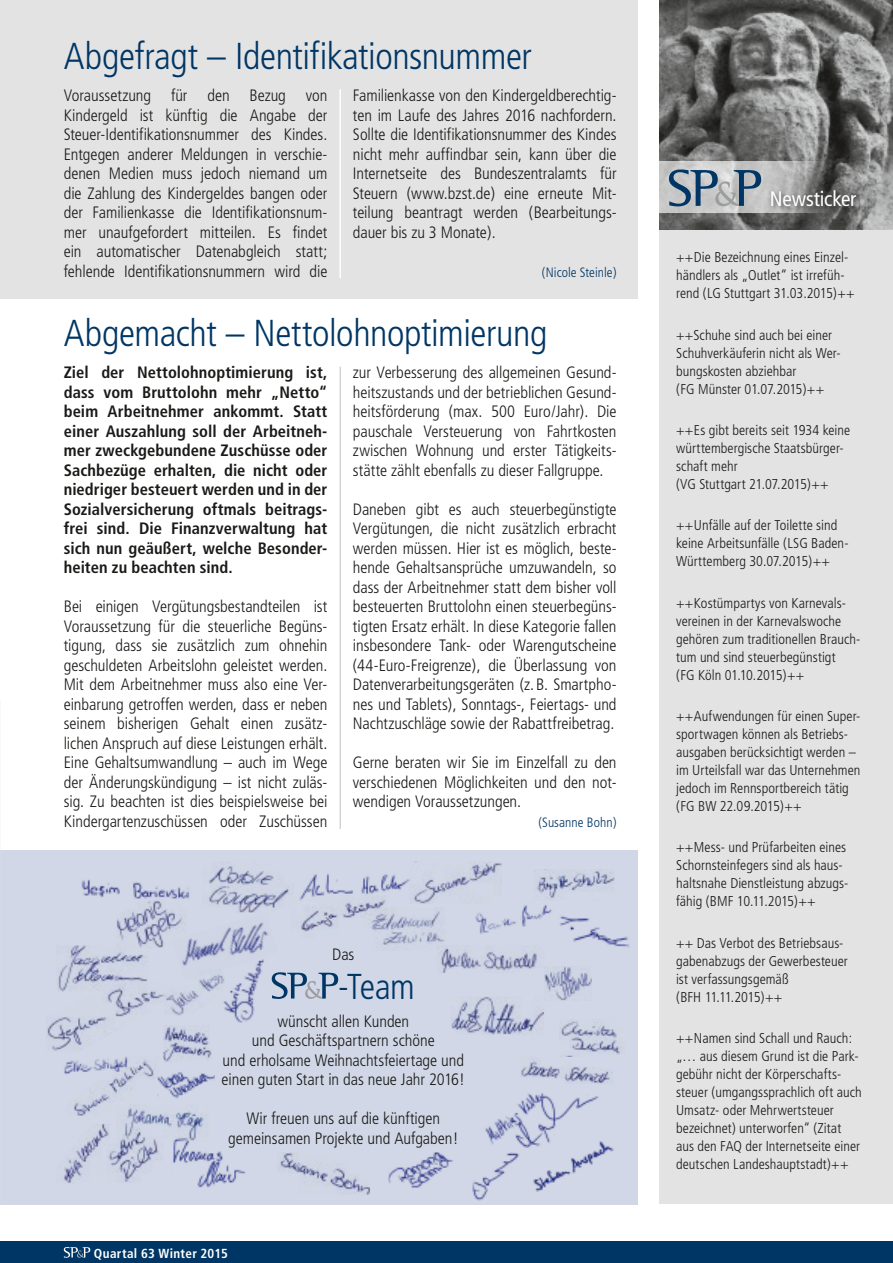
<style>
.page{position:relative;width:893px;height:1263px;background:#fff}
.page>*{position:absolute;margin:0;border:0;box-sizing:border-box;transform-origin:0 0}
.t1{font:300 condensed 37.5px "Frutiger";letter-spacing:-.01em;color:#003665}
.t2{font:300 condensed 36px "Frutiger";color:#003665}
.t3{font:condensed 21px "Frutiger";letter-spacing:-.005em;color:#fff}
.t4{font:300 condensed 16.5px/19.5px "Frutiger";letter-spacing:-.005em;color:#1a1a18;text-align:justify}
.t5{font:700 condensed 16.5px/19.5px "Frutiger";letter-spacing:.005em;color:#1a1a18;text-align:justify}
.t6{font:300 condensed 14.25px/18px "Frutiger";letter-spacing:.005em;color:#1a1a18}
.t7{font:300 condensed 13.5px "Frutiger";letter-spacing:.005em;color:#003665}
.t8{font:700 condensed 13.05px "Frutiger";letter-spacing:.025em;color:#fff}
</style>
<div class="page">
<div style="left:659px;top:221px;width:234px;height:982px;background:#e3e3e3"></div>
<img style="left:659px;top:0;width:234px;height:230px">
<div style="left:0;top:1242px;width:893px;height:21px;background:#003665"></div>
<svg style="left:64px;top:1247px;width:26px;height:11px"></svg>
<svg style="left:659px;top:162px;width:234px;height:51px;background:#a4a4a4"></svg>
<div style="left:772px;top:191px;width:90px;height:20px;background:#1a1a18;opacity:.3"></div>
<div style="left:768px;top:187px;width:92px;height:23px;background:#1a1a18;opacity:.3"></div>
<svg style="left:669px;top:169px;width:92px;height:37px;background:#8e9daa"></svg>
<div style="left:0;top:0;width:638px;height:299px;background:#e3e3e3"></div>
<div style="left:0;top:850px;width:638px;height:355px;background:#d1d7e6"></div>
<svg style="left:272px;top:972px;width:66px;height:27px"></svg>
<hr style="left:340px;top:367px;width:1px;height:462px;background:#c0c0c1">
<hr style="left:339px;top:89px;width:2px;height:189px;background:#fff">
<img style="left:81px;top:880px;width:109px;height:19px">
<img style="left:301px;top:900px;width:85px;height:32px">
<img style="left:438px;top:945px;width:99px;height:27px">
<img style="left:413px;top:861px;width:88px;height:42px">
<img style="left:472px;top:1093px;width:127px;height:108px">
<img style="left:58px;top:945px;width:90px;height:37px">
<img style="left:209px;top:864px;width:80px;height:48px">
<img style="left:536px;top:871px;width:79px;height:27px">
<img style="left:560px;top:916px;width:70px;height:31px">
<img style="left:158px;top:1072px;width:57px;height:26px">
<img style="left:278px;top:1152px;width:92px;height:42px">
<img style="left:173px;top:1141px;width:73px;height:47px">
<img style="left:74px;top:1060px;width:84px;height:56px">
<img style="left:166px;top:981px;width:56px;height:35px">
<img style="left:47px;top:982px;width:119px;height:71px">
<img style="left:164px;top:1026px;width:48px;height:36px">
<img style="left:56px;top:1050px;width:77px;height:31px">
<img style="left:222px;top:981px;width:36px;height:42px">
<img style="left:110px;top:1141px;width:49px;height:42px">
<img style="left:531px;top:1139px;width:83px;height:55px">
<img style="left:451px;top:997px;width:93px;height:37px">
<img style="left:561px;top:1021px;width:59px;height:35px">
<img style="left:117px;top:900px;width:55px;height:48px">
<img style="left:388px;top:1152px;width:65px;height:36px">
<img style="left:363px;top:908px;width:83px;height:42px">
<img style="left:521px;top:1056px;width:92px;height:28px">
<img style="left:544px;top:966px;width:48px;height:34px">
<img style="left:64px;top:1124px;width:46px;height:60px">
<img style="left:475px;top:905px;width:77px;height:29px">
<img style="left:300px;top:874px;width:110px;height:26px">
<img style="left:117px;top:1104px;width:87px;height:37px">
<img style="left:172px;top:912px;width:106px;height:69px">
<h1 class="t1" style="left:64px;top:35px;width:470px">Abgefragt – Identifikationsnummer</h1>
<p class="t4" style="left:64px;top:86px;width:265px">Voraussetzung für den Bezug von Kindergeld ist künftig die Angabe der Steuer-Identifikationsnummer des Kindes.<br>Entgegen anderer Meldungen in verschie&shy;denen Medien muss jedoch niemand um die Zahlung des Kindergeldes bangen oder der Familienkasse die Identifikationsnum&shy;mer unaufgefordert mitteilen. Es findet ein automatischer Datenabgleich statt; fehlende Identifikationsnummern wird die</p>
<p class="t4" style="left:353px;top:86px;width:265px">Familienkasse von den Kindergeldberechtig&shy;ten im Laufe des Jahres 2016 nachfordern.<br>Sollte die Identifikationsnummer des Kindes nicht mehr auffindbar sein, kann über die Internetseite des Bundeszentralamts für Steuern (www.bzst.de) eine erneute Mit&shy;teilung beantragt werden (Bearbeitungs&shy;dauer bis zu 3 Monate).</p>
<p class="t7" style="left:542px;top:264px;width:76px">(Nicole Steinle)</p>
<h1 class="t1" style="left:64px;top:312px;width:485px">Abgemacht – Nettolohnoptimierung</h1>
<p class="t5" style="left:64px;top:363px;width:265px">Ziel der Nettolohnoptimierung ist, dass vom Bruttolohn mehr „Netto“ beim Arbeitnehmer ankommt. Statt einer Auszahlung soll der Arbeitneh&shy;mer zweckgebundene Zuschüsse oder Sachbezüge erhalten, die nicht oder niedriger besteuert werden und in der Sozialversicherung oftmals beitrags&shy;frei sind. Die Finanzverwaltung hat sich nun geäußert, welche Besonder&shy;heiten zu beachten sind.</p>
<p class="t4" style="left:64px;top:597px;width:265px">Bei einigen Vergütungsbestandteilen ist Voraussetzung für die steuerliche Begüns&shy;tigung, dass sie zusätzlich zum ohnehin geschuldeten Arbeitslohn geleistet werden.<br>Mit dem Arbeitnehmer muss also eine Ver&shy;einbarung getroffen werden, dass er neben seinem bisherigen Gehalt einen zusätz&shy;lichen Anspruch auf diese Leistungen erhält.<br>Eine Gehaltsumwandlung – auch im Wege der Änderungskündigung – ist nicht zuläs&shy;sig. Zu beachten ist dies beispielsweise bei Kindergartenzuschüssen oder Zuschüssen</p>
<p class="t4" style="left:353px;top:363px;width:265px">zur Verbesserung des allgemeinen Gesund&shy;heitszustands und der betrieblichen Gesund&shy;heitsförderung (max. 500 Euro/Jahr). Die pauschale Versteuerung von Fahrtkosten zwischen Wohnung und erster Tätigkeits&shy;stätte zählt ebenfalls zu dieser Fallgruppe.</p>
<p class="t4" style="left:353px;top:499px;width:265px">Daneben gibt es auch steuerbegünstigte Vergütungen, die nicht zusätzlich erbracht werden müssen. Hier ist es möglich, beste&shy;hende Gehaltsansprüche umzuwandeln, so dass der Arbeitnehmer statt dem bisher voll besteuerten Bruttolohn einen steuerbegüns&shy;tigten Ersatz erhält. In diese Kategorie fallen insbesondere Tank- oder Warengutscheine (44-Euro-Freigrenze), die Überlassung von Datenverarbeitungsgeräten (z. B. Smartpho&shy;nes und Tablets), Sonntags-, Feiertags- und Nachtzuschläge sowie der Rabattfreibetrag.</p>
<p class="t4" style="left:353px;top:753px;width:265px">Gerne beraten wir Sie im Einzelfall zu den verschiedenen Möglichkeiten und den not&shy;wendigen Voraussetzungen.</p>
<p class="t7" style="left:538px;top:814px;width:80px">(Susanne Bohn)</p>
<p class="t4" style="left:332px;top:945px;width:24px">Das</p>
<h2 class="t2" style="left:338px;top:966px;width:78px">-Team</h2>
<p class="t4" style="left:222px;top:1012px;width:245px;text-align:center">wünscht allen Kunden<br>und Geschäftspartnern schöne<br>und erholsame Weihnachtsfeiertage und einen guten Start in das neue Jahr 2016!</p>
<p class="t4" style="left:228px;top:1109px;width:232px;text-align:center">Wir freuen uns auf die künftigen gemeinsamen Projekte und Aufgaben!</p>
<p class="t8" style="left:94px;top:1245px;width:135px">Quartal 63 Winter 2015</p>
<p class="t3" style="left:770px;top:186px;width:88px">Newsticker</p>
<p class="t6" style="left:676px;top:248px;width:180px">++Die Bezeichnung eines Einzel&shy;händlers als „Outlet“ ist irrefüh&shy;rend (LG Stuttgart 31.03.2015)++</p>
<p class="t6" style="left:676px;top:326px;width:166px">++Schuhe sind auch bei einer<br>Schuhverkäuferin nicht als Wer&shy;bungskosten abziehbar<br>(FG Münster 01.07.2015)++</p>
<p class="t6" style="left:676px;top:421px;width:176px">++Es gibt bereits seit 1934 keine württembergische Staatsbürger&shy;schaft mehr<br>(VG Stuttgart 21.07.2015)++</p>
<p class="t6" style="left:676px;top:517px;width:174px">++Unfälle auf der Toilette sind keine Arbeitsunfälle (LSG Baden-<br>Württemberg 30.07.2015)++</p>
<p class="t6" style="left:676px;top:594px;width:186px">++Kostümpartys von Karnevals&shy;vereinen in der Karnevalswoche gehören zum traditionellen Brauch&shy;tum und sind steuerbegünstigt<br>(FG Köln 01.10.2015)++</p>
<p class="t6" style="left:676px;top:707px;width:186px">++Aufwendungen für einen Super&shy;sportwagen können als Betriebs&shy;ausgaben berücksichtigt werden – im Urteilsfall war das Unternehmen jedoch im Rennsportbereich tätig (FG BW 22.09.2015)++</p>
<p class="t6" style="left:676px;top:839px;width:172px">++Mess- und Prüfarbeiten eines<br>Schornsteinfegers sind als haus&shy;haltsnahe Dienstleistung abzugs&shy;fähig (BMF 10.11.2015)++</p>
<p class="t6" style="left:676px;top:934px;width:173px">++ Das Verbot des Betriebsaus&shy;gabenabzugs der Gewerbesteuer ist verfassungsgemäß<br>(BFH 11.11.2015)++</p>
<p class="t6" style="left:676px;top:1029px;width:187px">++Namen sind Schall und Rauch: „… aus diesem Grund ist die Park&shy;gebühr nicht der Körperschafts&shy;steuer (umgangssprachlich oft auch Umsatz- oder Mehrwertsteuer bezeichnet) unterworfen“ (Zitat aus den FAQ der Internetseite einer deutschen Landeshauptstadt)++</p>
</div>
